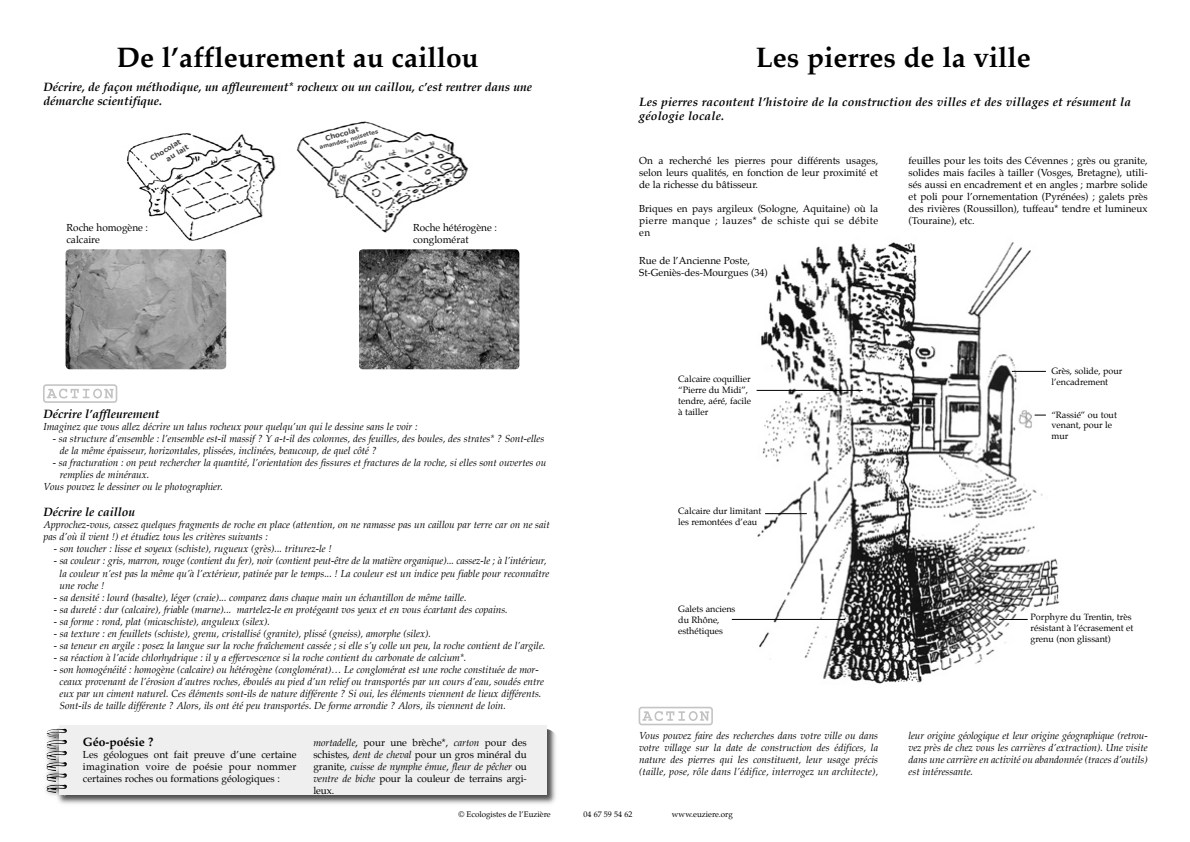
<style>
.page{position:relative;width:1190px;height:842px;background:#fff}
.page>*{position:absolute;margin:0;border:0;box-sizing:border-box;transform-origin:0 0}
.titre{font:700 28px "Palatino";color:#000}
.chapo{font:italic 700 12px/14.5px "Palatino";color:#000}
.Normal_e{font:700 12px "Palatino";color:#000}
.chapo-2{font:italic 10px/12px "Palatino";color:#000}
.chapo-3{font:10px/12px "Palatino";color:#000;text-align:justify}
.Normal_e-2{font:10px/12px "Palatino";color:#000;text-align:justify}
.chapo-4{font:9px/10.8px "Palatino";color:#000}
.Normal_e-3{font:8px "Palatino";color:#000}
.chapo-5{font:700 7.1px "Verdana";color:#484848}
.chapo-6{font:700 5.5px "Verdana";color:#484848}
.s1{font-style:italic}
</style>
<div class="page">
<img style="left:748px;top:242px;width:312px;height:442px">
<svg style="left:641px;top:706px;width:70px;height:20px"></svg>
<div style="left:639px;top:707px;width:73px;height:17px;background:#fff;border-radius:2px"></div>
<div style="left:638px;top:707px;width:75px;height:18px;border:2px solid #c4c4c4;border-radius:2px"></div>
<svg style="left:642px;top:711px;width:67px;height:10px"></svg>
<hr style="left:1011px;top:371px;width:34px;height:1px;background:#000">
<hr style="left:756px;top:390px;width:106px;height:1px;background:#000">
<hr style="left:765px;top:513px;width:41px;height:1px;background:#000">
<hr style="left:731px;top:619px;width:114px;height:1px;background:#000">
<svg style="left:999px;top:619px;width:28px;height:1px"></svg>
<img style="left:45px;top:729px;width:511px;height:75px">
<div style="left:59px;top:726px;width:488px;height:69px;background:#efefef"></div>
<img style="left:47px;top:729px;width:20px;height:31px">
<img style="left:127px;top:121px;width:342px;height:120px">
<svg style="left:117px;top:387px;width:1px;height:14px"></svg>
<div style="left:43px;top:384px;width:74px;height:19px;border:2px solid #c4c4c4;border-radius:2px"></div>
<svg style="left:47px;top:389px;width:67px;height:9px"></svg>
<img style="left:66px;top:249px;width:160px;height:120px">
<img style="left:359px;top:249px;width:160px;height:120px">
<p class="titre" style="left:117px;top:40px;width:363px">De l’affleurement au caillou</p>
<p class="chapo" style="left:44px;top:81px;width:490px">Décrire, de façon méthodique, un affleurement* rocheux ou un caillou, c’est rentrer dans une démarche scientifique.</p>
<p class="chapo-5" style="left:148px;top:155px;width:36px;rotate:-31deg">Chocolat</p>
<p class="chapo-5" style="left:164px;top:156px;width:27px;rotate:-31deg">au lait</p>
<p class="chapo-5" style="left:324px;top:134px;width:36px;rotate:-16deg">Chocolat</p>
<p class="chapo-6" style="left:318px;top:144px;width:62px;rotate:-16deg">amandes, noisettes</p>
<p class="chapo-6" style="left:346px;top:143px;width:22px;rotate:-16deg">raisins</p>
<p class="chapo-3" style="left:67px;top:223px;width:83px">Roche homogène : calcaire</p>
<p class="chapo-3" style="left:413px;top:223px;width:85px">Roche hétérogène : conglomérat</p>
<p class="chapo" style="left:44px;top:408px;width:117px">Décrire l’affleurement</p>
<p class="chapo-2" style="left:44px;top:422px;width:375px">Imaginez que vous allez décrire un talus rocheux pour quelqu’un qui le dessine sans le voir :</p>
<p class="chapo-2" style="left:60px;top:434px;width:486px;text-indent:-7px">- sa structure d’ensemble : l’ensemble est-il massif ? Y a-t-il des colonnes, des feuilles, des boules, des strates* ? Sont-elles de la même épaisseur, horizontales, plissées, inclinées, beaucoup, de quel côté ?</p>
<p class="chapo-2" style="left:60px;top:458px;width:488px;text-indent:-7px">- sa fracturation : on peut rechercher la quantité, l’orientation des fissures et fractures de la roche, si elles sont ouvertes ou remplies de minéraux.</p>
<p class="chapo-2" style="left:44px;top:482px;width:181px">Vous pouvez le dessiner ou le photographier.</p>
<p class="chapo" style="left:44px;top:506px;width:93px">Décrire le caillou</p>
<p class="chapo-2" style="left:44px;top:520px;width:507px">Approchez-vous, cassez quelques fragments de roche en place (attention, on ne ramasse pas un caillou par terre car on ne sait pas d’où il vient !) et étudiez tous les critères suivants :</p>
<p class="chapo-2" style="left:54px;top:544px;width:279px">- son toucher : lisse et soyeux (schiste), rugueux (grès)... triturez-le !</p>
<p class="chapo-2" style="left:60px;top:556px;width:491px;text-indent:-6px">- sa couleur : gris, marron, rouge (contient du fer), noir (contient peut-être de la matière organique)... cassez-le ; à l’intérieur, la couleur n’est pas la même qu’à l’extérieur, patinée par le temps... ! La couleur est un indice peu fiable pour reconnaître une roche !</p>
<p class="chapo-2" style="left:54px;top:592px;width:414px">- sa densité : lourd (basalte), léger (craie)... comparez dans chaque main un échantillon de même taille.</p>
<p class="chapo-2" style="left:54px;top:604px;width:455px">- sa dureté : dur (calcaire), friable (marne)... martelez-le en protégeant vos yeux et en vous écartant des copains.</p>
<p class="chapo-2" style="left:54px;top:616px;width:218px">- sa forme : rond, plat (micaschiste), anguleux (silex).</p>
<p class="chapo-2" style="left:54px;top:628px;width:378px">- sa texture : en feuillets (schiste), grenu, cristallisé (granite), plissé (gneiss), amorphe (silex).</p>
<p class="chapo-2" style="left:54px;top:640px;width:493px">- sa teneur en argile : posez la langue sur la roche fraîchement cassée ; si elle s’y colle un peu, la roche contient de l’argile.</p>
<p class="chapo-2" style="left:54px;top:652px;width:414px">- sa réaction à l’acide chlorhydrique : il y a effervescence si la roche contient du carbonate de calcium*.</p>
<p class="chapo-2" style="left:60px;top:664px;width:486px;text-indent:-6px">- son homogénéité : homogène (calcaire) ou hétérogène (conglomérat)… Le conglomérat est une roche constituée de mor&shy;ceaux provenant de l’érosion d’autres roches, éboulés au pied d’un relief ou transportés par un cours d’eau, soudés entre eux par un ciment naturel. Ces éléments sont-ils de nature différente ? Si oui, les éléments viennent de lieux différents.<br>Sont-ils de taille différente ? Alors, ils ont été peu transportés. De forme arrondie ? Alors, ils viennent de loin.</p>
<p class="titre" style="left:755px;top:40px;width:276px">Les pierres de la ville</p>
<p class="chapo" style="left:639px;top:96px;width:493px">Les pierres racontent l’histoire de la construction des villes et des villages et résument la géologie locale.</p>
<p class="chapo-3" style="left:639px;top:155px;width:240px">On a recherché les pierres pour différents usages, selon leurs qualités, en fonction de leur proximité et de la richesse du bâtisseur.</p>
<p class="chapo-3" style="left:639px;top:204px;width:240px">Briques en pays argileux (Sologne, Aquitaine) où la pierre manque ; lauzes* de schiste qui se débite en</p>
<p class="chapo-3" style="left:639px;top:256px;width:112px">Rue de l’Ancienne Poste,</p>
<p class="chapo-3" style="left:639px;top:268px;width:130px">St-Geniès-des-Mourgues (34)</p>
<p class="chapo-3" style="left:908px;top:155px;width:240px">feuilles pour les toits des Cévennes ; grès ou granite, solides mais faciles à tailler (Vosges, Bretagne), utili&shy;sés aussi en encadrement et en angles ; marbre solide et poli pour l’ornementation (Pyrénées) ; galets près des rivières (Roussillon), tuffeau* tendre et lumineux (Touraine), etc.</p>
<p class="chapo-4" style="left:678px;top:374px;width:74px">Calcaire coquillier “Pierre du Midi”, tendre, aéré, facile à tailler</p>
<p class="chapo-4" style="left:678px;top:506px;width:85px">Calcaire dur limitant les remontées d’eau</p>
<p class="chapo-4" style="left:678px;top:604px;width:59px">Galets anciens du Rhône, esthétiques</p>
<p class="chapo-4" style="left:1051px;top:366px;width:73px">Grès, solide, pour l’encadrement</p>
<p class="chapo-4" style="left:1051px;top:410px;width:67px">“Rassié” ou tout venant, pour le mur</p>
<p class="chapo-4" style="left:1030px;top:612px;width:104px">Porphyre du Trentin, très résistant à l’écrasement et grenu (non glissant)</p>
<p class="Normal_e" style="left:83px;top:734px;width:72px">Géo-poésie ?</p>
<p class="Normal_e-2" style="left:83px;top:749px;width:215px">Les géologues ont fait preuve d’une certaine imagination voire de poésie pour nommer certaines roches ou formations géologiques :</p>
<p class="chapo-2" style="left:639px;top:731px;width:240px;text-align:justify">Vous pouvez faire des recherches dans votre ville ou dans votre village sur la date de construction des édifices, la nature des pierres qui les constituent, leur usage précis (taille, pose, rôle dans l’édifice, interrogez un architecte),</p>
<p class="chapo-2" style="left:908px;top:731px;width:240px;text-align:justify">leur origine géologique et leur origine géographique (retrou&shy;vez près de chez vous les carrières d’extraction). Une visite dans une carrière en activité ou abandonnée (traces d’outils) est intéressante.</p>
<p class="Normal_e-2" style="left:313px;top:737px;width:215px"><span class="s1">mortadelle</span>, pour une brèche*, <span class="s1">carton</span> pour des schistes, <span class="s1">dent de cheval</span> pour un gros minéral du granite, <span class="s1">cuisse de nymphe émue</span>, <span class="s1">fleur de pêcher</span> ou <span class="s1">ventre de biche</span> pour la couleur de terrains argi&shy;leux.</p>
<p class="Normal_e-3" style="left:458px;top:809px;width:94px">© Ecologistes de l’Euzière</p>
<p class="Normal_e-3" style="left:583px;top:809px;width:50px">04 67 59 54 62</p>
<p class="Normal_e-3" style="left:672px;top:809px;width:62px">www.euziere.org</p>
</div>
